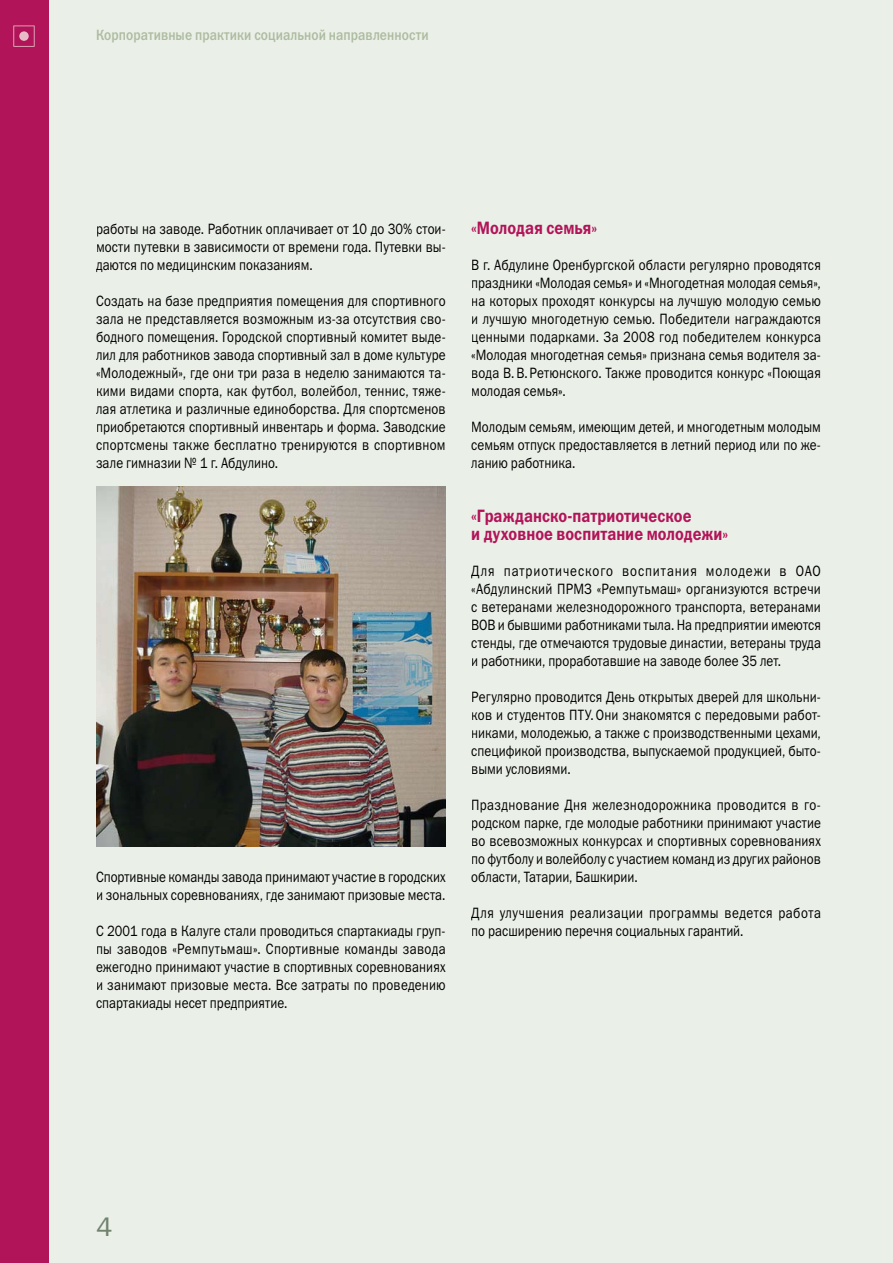
<style>
.page{position:relative;width:893px;height:1263px;background:#eaefe7}
.page>*{position:absolute;margin:0;border:0;box-sizing:border-box;transform-origin:0 0}
.t1{font:27px "Franklin Gothic Book C";color:#6f836e}
.t2{font:18px/18px "Franklin Gothic Demi C";color:#b21459;scale:.85 1}
.t3{font:15px/18px "Franklin Gothic Book C";letter-spacing:.005em;color:#000;text-align:justify;scale:.85 1}
.t4{font:15px/18px "Franklin Gothic Book C";letter-spacing:.03em;color:#000;scale:.85 1}
.t5{font:15px "Franklin Gothic Medium C";letter-spacing:.005em;color:#adbba0;scale:.85 1}
</style>
<div class="page">
<div style="left:0;top:0;width:48px;height:1263px;background:#b21459"></div>
<img style="left:96px;top:486px;width:350px;height:360px">
<svg style="left:13px;top:26px;width:22px;height:21px"></svg>
<div style="left:19px;top:31px;width:10px;height:10px;background:#e6bcc6;border-radius:50%"></div>
<p class="t5" style="left:96px;top:27px;width:393px">Корпоративные практики социальной направленности</p>
<p class="t3" style="left:96px;top:220px;width:413px">работы на заводе. Работник оплачивает от 10 до 30% стои&shy;мости путевки в зависимости от времени года. Путевки вы&shy;даются по медицинским показаниям.</p>
<p class="t3" style="left:96px;top:292px;width:413px">Создать на базе предприятия помещения для спортивного зала не представляется возможным из-за отсутствия сво&shy;бодного помещения. Городской спортивный комитет выде&shy;лил для работников завода спортивный зал в доме культуре «Молодежный», где они три раза в неделю занимаются та&shy;кими видами спорта, как футбол, волейбол, теннис, тяже&shy;лая атлетика и различные единоборства. Для спортсменов приобретаются спортивный инвентарь и форма. Заводские спортсмены также бесплатно тренируются в спортивном зале гимназии № 1 г. Абдулино.</p>
<p class="t3" style="left:96px;top:868px;width:413px">Спортивные команды завода принимают участие в городских и зональных соревнованиях, где занимают призовые места.</p>
<p class="t3" style="left:96px;top:922px;width:413px">С 2001 года в Калуге стали проводиться спартакиады груп&shy;пы заводов «Ремпутьмаш». Спортивные команды завода ежегодно принимают участие в спортивных соревнованиях и занимают призовые места. Все затраты по проведению спартакиады несет предприятие.</p>
<p class="t2" style="left:471px;top:218px;width:150px">«Молодая семья»</p>
<p class="t3" style="left:471px;top:256px;width:413px">В г. Абдулине Оренбургской области регулярно проводятся праздники «Молодая семья» и «Многодетная молодая семья», на которых проходят конкурсы на лучшую молодую семью и лучшую многодетную семью. Победители награждаются ценными подарками. За 2008 год победителем конкурса «Молодая многодетная семья» признана семья водителя за&shy;вода В. В. Ретюнского. Также проводится конкурс «Поющая молодая семья».</p>
<p class="t3" style="left:471px;top:418px;width:413px">Молодым семьям, имеющим детей, и многодетным молодым семьям отпуск предоставляется в летний период или по же&shy;ланию работника.</p>
<p class="t2" style="left:471px;top:506px;width:304px">«Гражданско-патриотическое<br>и духовное воспитание молодежи»</p>
<p class="t3" style="left:471px;top:562px;width:413px">Для патриотического воспитания молодежи в ОАО «Абдулинский ПРМЗ «Ремпутьмаш» организуются встречи с ветеранами железнодорожного транспорта, ветеранами ВОВ и бывшими работниками тыла. На предприятии имеются стенды, где отмечаются трудовые династии, ветераны труда и работники, проработавшие на заводе более 35 лет.</p>
<p class="t3" style="left:471px;top:688px;width:413px">Регулярно проводится День открытых дверей для школьни&shy;ков и студентов ПТУ. Они знакомятся с передовыми работ&shy;никами, молодежью, а также с производственными цехами, спецификой производства, выпускаемой продукцией, быто&shy;выми условиями.</p>
<p class="t3" style="left:471px;top:796px;width:413px">Празднование Дня железнодорожника проводится в го&shy;родском парке, где молодые работники принимают участие во всевозможных конкурсах и спортивных соревнованиях по футболу и волейболу с участием команд из других районов области, Татарии, Башкирии.</p>
<p class="t4" style="left:471px;top:904px;width:413px">Для улучшения реализации программы ведется работа по расширению перечня социальных гарантий.</p>
<h1 class="t1" style="left:96px;top:1211px;width:18px">4</h1>
</div>
